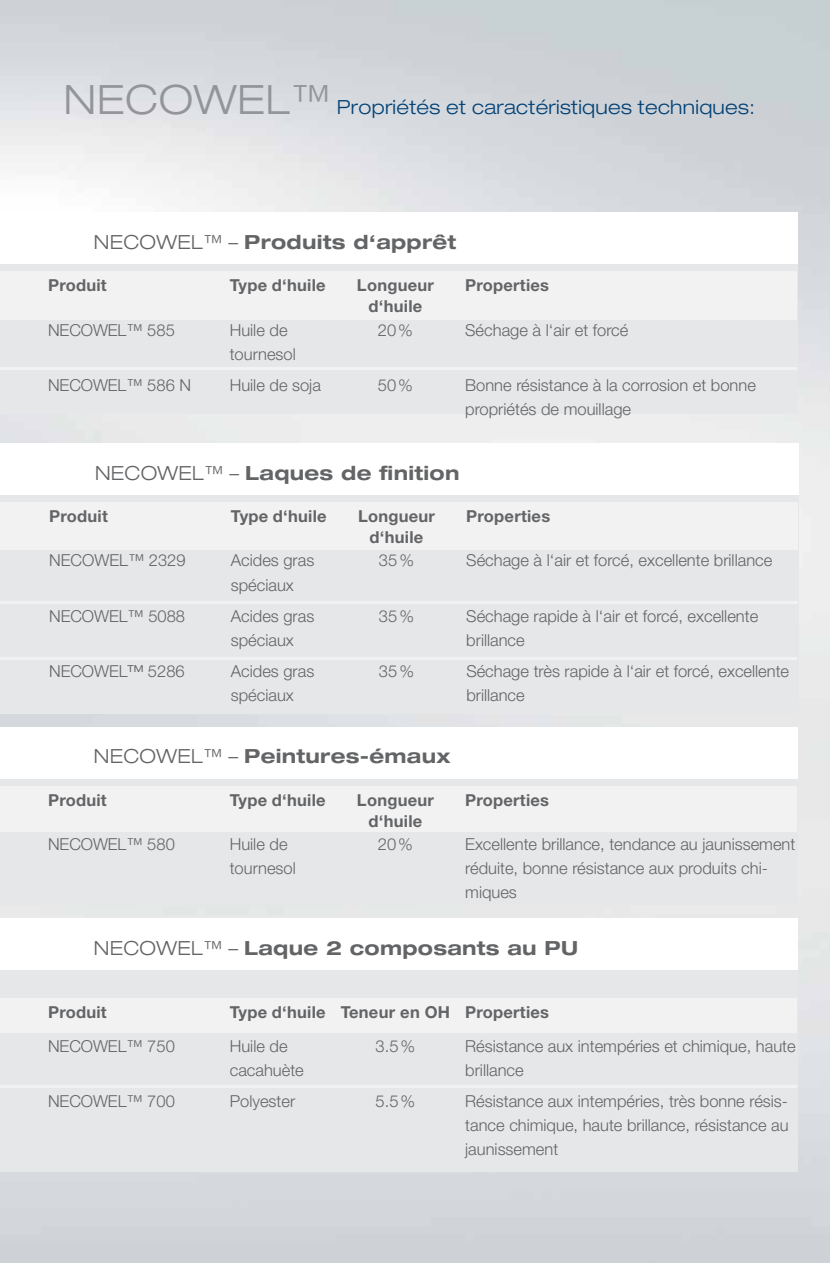
<style>
.page{position:relative;width:830px;height:1263px;background:#fff}
.page>*{position:absolute;margin:0;border:0;box-sizing:border-box;transform-origin:0 0}
.t1{font:700 expanded 19.5px "Helvetica Neue LT Pro";letter-spacing:.015em;color:#636466}
.t2{font:300 expanded 19.5px "Helvetica Neue LT Pro";letter-spacing:.015em;color:#004176}
.t3{font:300 16.5px/24px "Helvetica Neue LT Pro";color:#636466}
.t4{font:700 16.5px/21px "Helvetica Neue LT Pro";letter-spacing:.015em;color:#636466;text-align:center}
.s1{font-size:40.5px;color:#939598}
.s2{font-stretch:normal;font-size:40.5px;color:#939598}
.s3{font-weight:300}
.s4{font-weight:300;font-stretch:normal}
</style>
<div class="page">
<div style="left:0;top:443px;width:797px;height:271px;background:#e6e7e8"></div>
<div style="left:0;top:443px;width:797px;height:51px;background:#fff"></div>
<div style="left:0;top:502px;width:797px;height:47px;background:#f2f2f3"></div>
<hr style="left:0;top:602px;width:797px;height:2px;background:#fff">
<div style="left:0;top:213px;width:796px;height:201px;background:#e6e7e8"></div>
<div style="left:0;top:213px;width:796px;height:51px;background:#fff"></div>
<div style="left:0;top:271px;width:796px;height:49px;background:#f2f2f3"></div>
<hr style="left:0;top:368px;width:796px;height:2px;background:#fff">
<div style="left:0;top:739px;width:796px;height:165px;background:#e6e7e8"></div>
<div style="left:0;top:727px;width:796px;height:51px;background:#fff"></div>
<div style="left:0;top:786px;width:796px;height:45px;background:#f2f2f3"></div>
<div style="left:0;top:930px;width:796px;height:241px;background:#e6e7e8"></div>
<div style="left:0;top:918px;width:796px;height:51px;background:#fff"></div>
<div style="left:0;top:998px;width:796px;height:34px;background:#f2f2f3"></div>
<hr style="left:0;top:1085px;width:796px;height:2px;background:#fff">
<hr style="left:0;top:657px;width:796px;height:2px;background:#fff">
<p class="t2" style="left:64px;top:95px;width:692px"><span class="s1">NECOWEL</span><span class="s2">™</span> Propriétés et caractéristiques techniques:</p>
<p class="t1" style="left:94px;top:229px;width:363px"><span class="s3">NECOWEL</span><span class="s4">™</span> <span class="s3">–</span> Produits d‘apprêt</p>
<p class="t4" style="left:48px;top:274px;width:60px">Produit</p>
<p class="t4" style="left:230px;top:274px;width:97px">Type d‘huile</p>
<p class="t4" style="left:357px;top:274px;width:78px">Longueur d‘huile</p>
<p class="t4" style="left:465px;top:274px;width:85px">Properties</p>
<p class="t3" style="left:48px;top:318px;width:128px">NECOWEL™ 585</p>
<p class="t3" style="left:230px;top:318px;width:67px">Huile de tournesol</p>
<p class="t3" style="left:378px;top:318px;width:37px">20%</p>
<p class="t3" style="left:465px;top:318px;width:164px">Séchage à l‘air et forcé</p>
<p class="t3" style="left:48px;top:373px;width:144px">NECOWEL™ 586 N</p>
<p class="t3" style="left:230px;top:373px;width:93px">Huile de soja</p>
<p class="t3" style="left:378px;top:373px;width:37px">50%</p>
<p class="t3" style="left:465px;top:373px;width:292px">Bonne résistance à la corrosion et bonne propriétés de mouillage</p>
<p class="t1" style="left:95px;top:460px;width:366px"><span class="s3">NECOWEL</span><span class="s4">™</span> <span class="s3">–</span> Laques de finition</p>
<p class="t4" style="left:49px;top:505px;width:60px">Produit</p>
<p class="t4" style="left:231px;top:505px;width:97px">Type d‘huile</p>
<p class="t4" style="left:358px;top:505px;width:78px">Longueur d‘huile</p>
<p class="t4" style="left:466px;top:505px;width:85px">Properties</p>
<p class="t3" style="left:49px;top:548px;width:138px">NECOWEL™ 2329</p>
<p class="t3" style="left:231px;top:548px;width:85px">Acides gras spéciaux</p>
<p class="t3" style="left:379px;top:548px;width:37px">35%</p>
<p class="t3" style="left:466px;top:548px;width:307px">Séchage à l‘air et forcé, excellente brillance</p>
<p class="t3" style="left:49px;top:603px;width:137px">NECOWEL™ 5088</p>
<p class="t3" style="left:231px;top:603px;width:85px">Acides gras spéciaux</p>
<p class="t3" style="left:379px;top:603px;width:37px">35%</p>
<p class="t3" style="left:466px;top:603px;width:293px">Séchage rapide à l‘air et forcé, excellente brillance</p>
<p class="t3" style="left:49px;top:659px;width:137px">NECOWEL<sup>TM</sup> 5286</p>
<p class="t3" style="left:231px;top:659px;width:85px">Acides gras spéciaux</p>
<p class="t3" style="left:379px;top:659px;width:37px">35%</p>
<p class="t3" style="left:466px;top:659px;width:324px">Séchage très rapide à l‘air et forcé, excellente brillance</p>
<p class="t1" style="left:94px;top:744px;width:358px"><span class="s3">NECOWEL</span><span class="s4">™</span> <span class="s3">–</span> Peintures-émaux</p>
<p class="t4" style="left:48px;top:789px;width:60px">Produit</p>
<p class="t4" style="left:230px;top:789px;width:97px">Type d‘huile</p>
<p class="t4" style="left:357px;top:789px;width:78px">Longueur d‘huile</p>
<p class="t4" style="left:465px;top:789px;width:85px">Properties</p>
<p class="t3" style="left:48px;top:832px;width:128px">NECOWEL™ 580</p>
<p class="t3" style="left:230px;top:832px;width:67px">Huile de tournesol</p>
<p class="t3" style="left:378px;top:832px;width:37px">20%</p>
<p class="t3" style="left:465px;top:832px;width:331px">Excellente brillance, tendance au jaunissement réduite, bonne résistance aux produits chi&shy;miques</p>
<p class="t1" style="left:94px;top:935px;width:485px"><span class="s3">NECOWEL</span><span class="s4">™</span> <span class="s3">–</span> Laque 2 composants au PU</p>
<p class="t4" style="left:48px;top:1001px;width:60px">Produit</p>
<p class="t4" style="left:230px;top:1001px;width:321px">Type d‘huile Teneur en OH Properties</p>
<p class="t3" style="left:48px;top:1034px;width:128px">NECOWEL™ 750</p>
<p class="t3" style="left:230px;top:1034px;width:75px">Huile de cacahuète</p>
<p class="t3" style="left:375px;top:1034px;width:41px">3.5%</p>
<p class="t3" style="left:465px;top:1034px;width:332px">Résistance aux intempéries et chimique, haute brillance</p>
<p class="t3" style="left:48px;top:1089px;width:128px">NECOWEL™ 700</p>
<p class="t3" style="left:230px;top:1089px;width:67px">Polyester</p>
<p class="t3" style="left:375px;top:1089px;width:41px">5.5%</p>
<p class="t3" style="left:465px;top:1089px;width:325px;text-align:justify">Résistance aux intempéries, très bonne résis&shy;tance chimique, haute brillance, résistance au jaunissement</p>
</div>
